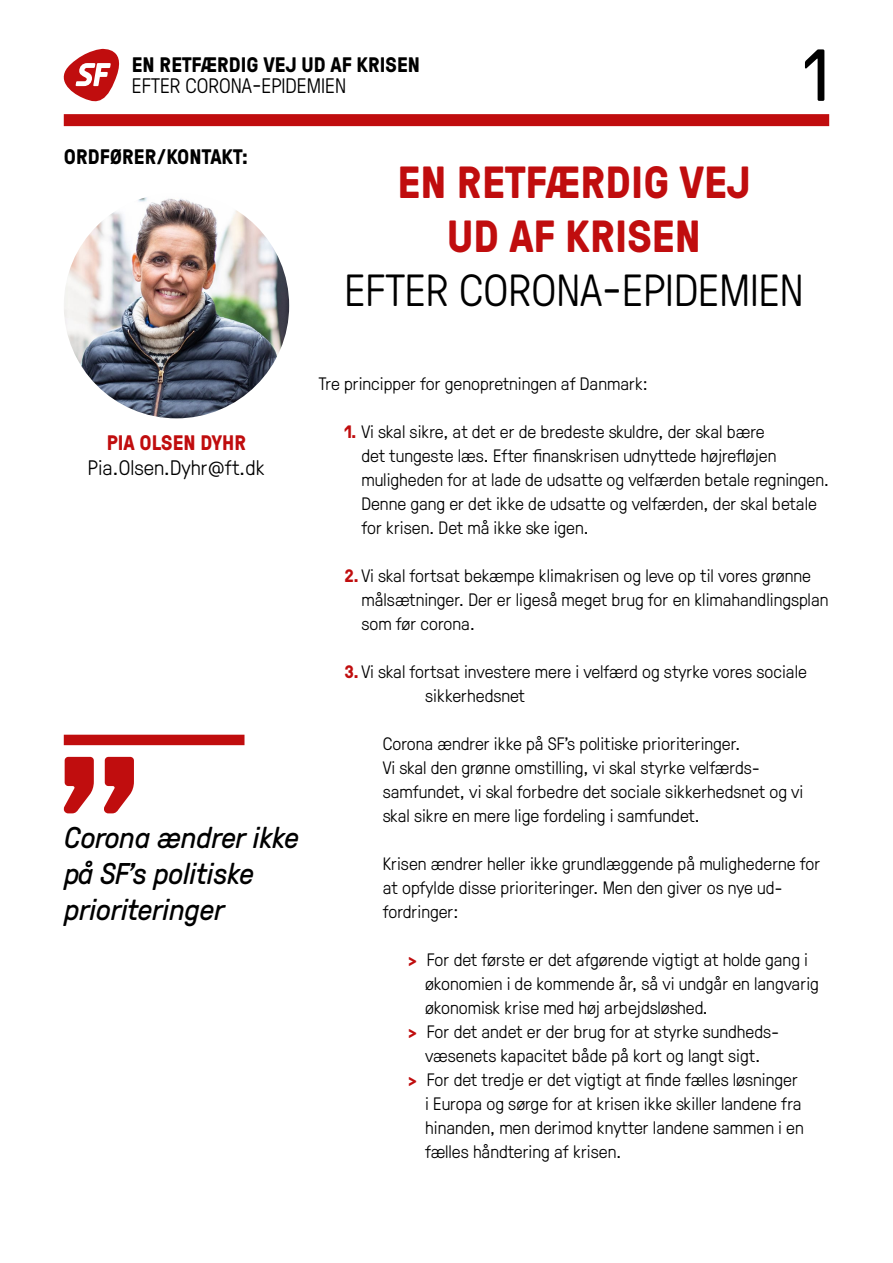
<style>
.page{position:relative;width:893px;height:1263px;background:#fff}
.page>*{position:absolute;margin:0;border:0;box-sizing:border-box;transform-origin:0 0}
.t1{font:73.5px "GT Pressura";color:#000}
.t2{font:700 45px/54px "GT Pressura";color:#c00d0e;text-align:center}
.t3{font:300 45px "GT Pressura";color:#000}
.t4{font:italic 30px/36px "GT Pressura";color:#000}
.t5{font:700 21px "GT Pressura";color:#000}
.t6{font:300 21px "GT Pressura";color:#000}
.t7{font:700 21px "GT Pressura";color:#c00d0e}
.t8{font:300 18px/24px "GT Pressura";color:#000}
.s1{font-weight:700;color:#c00d0e}
</style>
<div class="page">
<div style="left:64px;top:114px;width:765px;height:12px;background:#c00d0e"></div>
<svg style="left:64px;top:49px;width:55px;height:52px"></svg>
<img style="left:64px;top:193px;width:225px;height:225px;border-radius:113px">
<svg style="left:63px;top:757px;width:71px;height:56px"></svg>
<div style="left:64px;top:735px;width:180px;height:10px;background:#c00d0e"></div>
<p class="t5" style="left:132px;top:49px;width:290px">EN RETFÆRDIG VEJ UD AF KRISEN</p>
<p class="t6" style="left:132px;top:71px;width:216px">EFTER CORONA-EPIDEMIEN</p>
<h1 class="t1" style="left:802px;top:23px;width:28px">1</h1>
<p class="t5" style="left:64px;top:141px;width:186px">ORDFØRER/KONTAKT:</p>
<h2 class="t2" style="left:397px;top:153px;width:355px">EN RETFÆRDIG VEJ<br>UD AF KRISEN</h2>
<h2 class="t3" style="left:344px;top:258px;width:461px">EFTER CORONA-EPIDEMIEN</h2>
<p class="t7" style="left:107px;top:427px;width:141px">PIA OLSEN DYHR</p>
<p class="t6" style="left:88px;top:452px;width:179px">Pia.Olsen.Dyhr@ft.dk</p>
<h3 class="t4" style="left:64px;top:817px;width:236px">Corona ændrer ikke på SF’s politiske prioriteringer</h3>
<p class="t8" style="left:319px;top:371px;width:331px">Tre principper for genopretningen af Danmark:</p>
<p class="t8" style="left:361px;top:419px;width:469px;text-indent:-17px"><span class="s1">1.</span> Vi skal sikre, at det er de bredeste skuldre, der skal bære<br>det tungeste læs. Efter finanskrisen udnyttede højrefløjen muligheden for at lade de udsatte og velfærden betale regningen.<br>Denne gang er det ikke de udsatte og velfærden, der skal betale for krisen. Det må ikke ske igen.</p>
<p class="t8" style="left:361px;top:563px;width:468px;text-indent:-17px"><span class="s1">2.</span> Vi skal fortsat bekæmpe klimakrisen og leve op til vores grønne målsætninger. Der er ligeså meget brug for en klimahandlingsplan som før corona.</p>
<p class="t8" style="left:425px;top:659px;width:383px;text-indent:-81px"><span class="s1">3.</span> Vi skal fortsat investere mere i velfærd og styrke vores sociale sikkerhedsnet</p>
<p class="t8" style="left:383px;top:731px;width:422px">Corona ændrer ikke på SF’s politiske prioriteringer.<br>Vi skal den grønne omstilling, vi skal styrke velfærds&shy;samfundet, vi skal forbedre det sociale sikkerhedsnet og vi skal sikre en mere lige fordeling i samfundet.</p>
<p class="t8" style="left:383px;top:851px;width:439px">Krisen ændrer heller ikke grundlæggende på mulighederne for at opfylde disse prioriteringer. Men den giver os nye ud&shy;fordringer:</p>
<p class="t8" style="left:408px;top:947px;width:401px"><span class="s1">&gt;</span> For det første er det afgørende vigtigt at holde gang i</p>
<p class="t8" style="left:425px;top:971px;width:395px">økonomien i de kommende år, så vi undgår en langvarig</p>
<p class="t8" style="left:425px;top:995px;width:284px">økonomisk krise med høj arbejdsløshed.</p>
<p class="t8" style="left:408px;top:1019px;width:373px"><span class="s1">&gt;</span> For det andet er der brug for at styrke sundheds-</p>
<p class="t8" style="left:425px;top:1043px;width:337px">væsenets kapacitet både på kort og langt sigt.</p>
<p class="t8" style="left:408px;top:1067px;width:391px"><span class="s1">&gt;</span> For det tredje er det vigtigt at finde fælles løsninger</p>
<p class="t8" style="left:425px;top:1091px;width:378px">i Europa og sørge for at krisen ikke skiller landene fra</p>
<p class="t8" style="left:425px;top:1114px;width:380px">hinanden, men derimod knytter landene sammen i en</p>
<p class="t8" style="left:425px;top:1138px;width:198px">fælles håndtering af krisen.</p>
</div>
